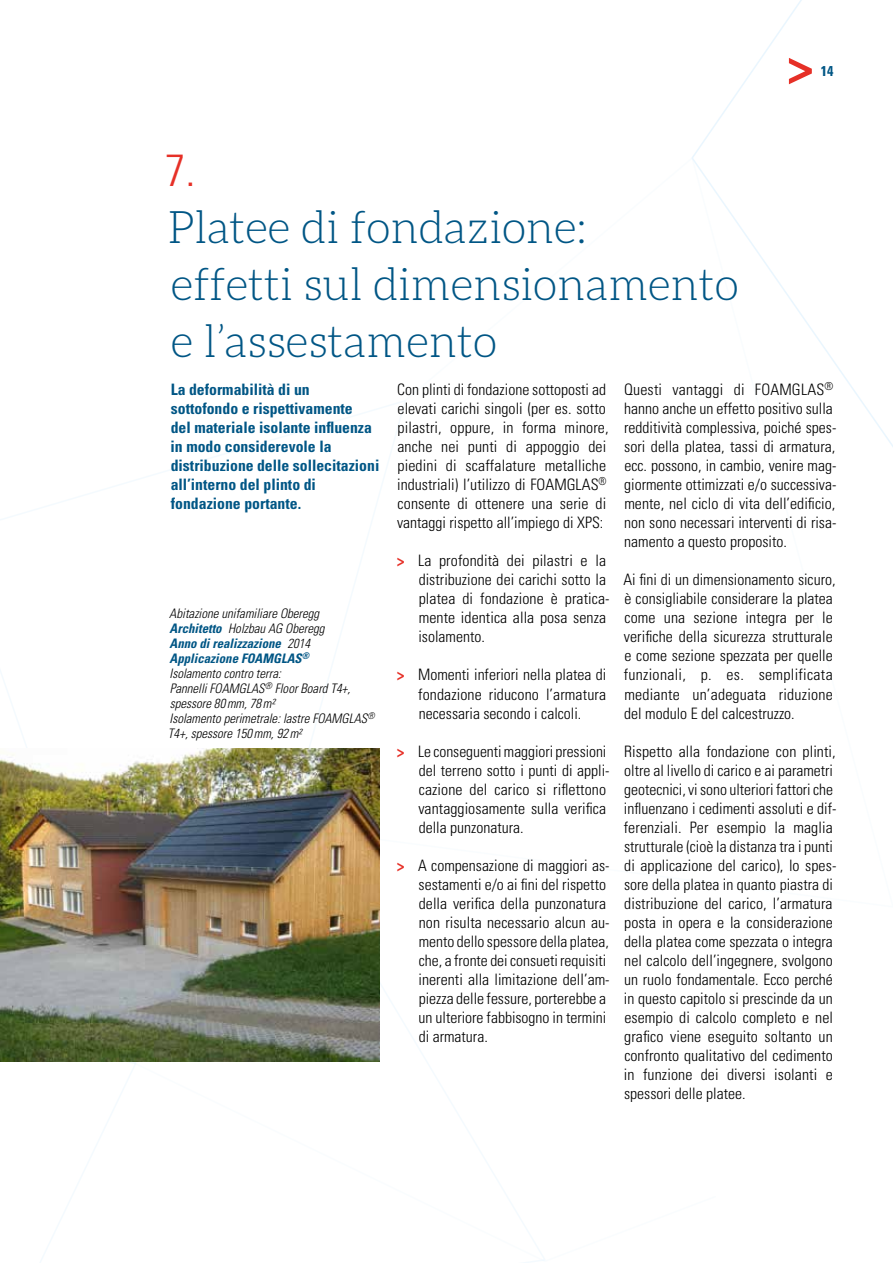
<style>
.page{position:relative;width:893px;height:1263px;background:#fff}
.page>*{position:absolute;margin:0;border:0;box-sizing:border-box;transform-origin:0 0}
.t1{font:700 condensed 48px "Univers LT Std";color:#e63027;scale:1.14 1}
.t2{font:300 45px/57px "Aleo";color:#005685}
.t3{font:300 condensed 45px "Univers LT Std";color:#e63027}
.t4{font:300 condensed 15.75px/19px "Univers LT Std";color:#000}
.t5{font:700 condensed 15.75px/19px "Univers LT Std";color:#005685}
.t6{font:700 condensed 14.25px "Univers LT Std";color:#005685}
.t7{font:italic 300 condensed 13.2px/15px "Univers LT Std";color:#000}
.s1{font-weight:700;color:#e63027}
.s2{font-weight:700;color:#005685}
</style>
<div class="page">
<img style="left:0;top:748px;width:380px;height:313px">
<h1 class="t1" style="left:787px;top:37px;width:26px">&gt;</h1>
<p class="t6" style="left:821px;top:63px;width:14px">14</p>
<h2 class="t3" style="left:165px;top:143px;width:31px">7.</h2>
<h2 class="t2" style="left:168px;top:198px;width:572px">Platee di fondazione:<br>effetti sul dimensionamento e l’assestamento</h2>
<p class="t4" style="left:397px;top:380px;width:213px">Con plinti di fondazione sottoposti ad elevati carichi singoli (per es. sotto pilastri, oppure, in forma minore, anche nei punti di appoggio dei piedini di scaffalature metalliche industriali) l’utilizzo di FOAMGLAS<sup>® </sup>consente di ottenere una serie di vantaggi rispetto all’impiego di XPS:</p>
<p class="t4" style="left:418px;top:551px;width:193px;text-indent:-21px"><span class="s1">&gt;</span> La profondità dei pilastri e la distribuzione dei carichi sotto la platea di fondazione è pratica&shy;mente identica alla posa senza isolamento.</p>
<p class="t4" style="left:418px;top:665px;width:190px;text-align:justify;text-indent:-21px"><span class="s1">&gt;</span> Momenti inferiori nella platea di fondazione riducono l’armatura necessaria secondo i calcoli.</p>
<p class="t4" style="left:418px;top:741px;width:193px;text-indent:-21px"><span class="s1">&gt;</span> Le conseguenti maggiori pressioni del terreno sotto i punti di appli&shy;cazione del carico si riflettono vantaggiosamente sulla verifica della punzonatura.</p>
<p class="t4" style="left:418px;top:856px;width:193px;text-indent:-21px"><span class="s1">&gt;</span> A compensazione di maggiori as&shy;sestamenti e/o ai fini del rispetto della verifica della punzonatura non risulta necessario alcun au&shy;mento dello spessore della platea, che, a fronte dei consueti requisiti inerenti alla limitazione dell’am&shy;piezza delle fessure, porterebbe a un ulteriore fabbisogno in termini di armatura.</p>
<p class="t4" style="left:624px;top:380px;width:214px">Questi vantaggi di FOAMGLAS<sup>® </sup>hanno anche un effetto positivo sulla redditività complessiva, poiché spes&shy;sori della platea, tassi di armatura, ecc. possono, in cambio, venire mag&shy;giormente ottimizzati e/o successiva&shy;mente, nel ciclo di vita dell’edificio, non sono necessari interventi di risa&shy;namento a questo proposito.</p>
<p class="t4" style="left:623px;top:570px;width:214px">Ai fini di un dimensionamento sicuro, è consigliabile considerare la platea come una sezione integra per le verifiche della sicurezza strutturale e come sezione spezzata per quelle funzionali, p. es. semplificata mediante un’adeguata riduzione del modulo E del calcestruzzo.</p>
<p class="t4" style="left:624px;top:741px;width:214px">Rispetto alla fondazione con plinti, oltre al livello di carico e ai parametri geotecnici, vi sono ulteriori fattori che influenzano i cedimenti assoluti e dif&shy;ferenziali. Per esempio la maglia strutturale (cioè la distanza tra i punti di applicazione del carico), lo spes&shy;sore della platea in quanto piastra di distribuzione del carico, l’armatura posta in opera e la considerazione della platea come spezzata o integra nel calcolo dell’ingegnere, svolgono un ruolo fondamentale. Ecco perché in questo capitolo si prescinde da un esempio di calcolo completo e nel grafico viene eseguito soltanto un confronto qualitativo del cedimento in funzione dei diversi isolanti e spessori delle platee.</p>
<p class="t5" style="left:171px;top:380px;width:210px">La deformabilità di un sottofondo e rispettivamente<br>del materiale isolante influenza in modo considerevole la distribuzione delle sollecitazioni all’interno del plinto di fondazione portante.</p>
<p class="t7" style="left:168px;top:606px;width:208px">Abitazione unifamiliare Oberegg<br><span class="s2">Architetto</span> Holzbau AG Oberegg<br><span class="s2">Anno di realizzazione</span> 2014<br><span class="s2">Applicazione FOAMGLAS</span><sup>®<br></sup>Isolamento contro terra:<br>Pannelli FOAMGLAS<sup>®</sup> Floor Board T4+, spessore 80mm, 78m²<br>Isolamento perimetrale: lastre FOAMGLAS<sup>®<br></sup>T4+, spessore 150mm, 92m²</p>
</div>
